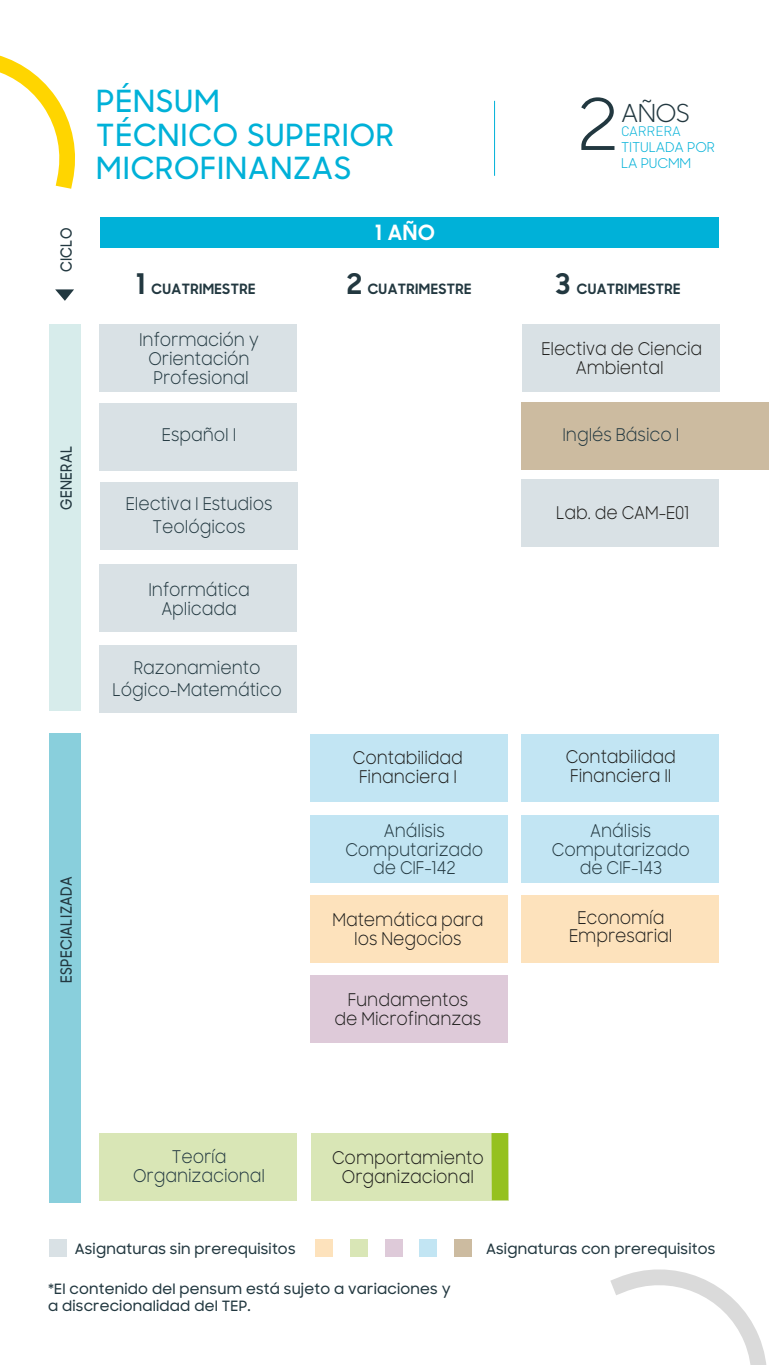
<style>
.page{position:relative;width:769px;height:1365px;background:#fff}
.page>*{position:absolute;margin:0;border:0;box-sizing:border-box;transform-origin:0 0}
.t1{font:71.05px "Samsung Sharp Sans";color:#223840}
.t2{font:500 30.45px/33.6px "Samsung Sharp Sans";letter-spacing:.03em;color:#00b1d8}
.t3{font:24.68px "Samsung Sharp Sans";color:#223840}
.t4{font:700 21px "Samsung Sharp Sans";color:#fff}
.t5{font:17.5px/18.9px "Samsung Sharp Sans";letter-spacing:-.005em;color:#223840;text-align:center;scale:.9 1}
.t6{font:17.5px/18.9px "Samsung Sharp Sans";letter-spacing:-.005em;color:#1d1d1b;text-align:center;scale:.9 1}
.t7{font:500 15.4px "Samsung Sharp Sans";letter-spacing:.03em;color:#223840;scale:.9 1}
.t8{font:500 14.17px/17px "Samsung Sharp Sans";letter-spacing:.015em;color:#223840}
.t9{font:700 14.17px "Samsung Sharp Sans";letter-spacing:.03em;color:#223840}
.t10{font:13.47px/16.3px "Samsung Sharp Sans";letter-spacing:-.01em;color:#00b1d8}
.t11{font:300 13.47px "DIN Pro";color:#00b1d8}
.s1{font-size:28.35px}
</style>
<div class="page">
<div style="left:100px;top:564px;width:197px;height:67px;background:#d9e1e5"></div>
<div style="left:100px;top:217px;width:619px;height:30px;background:#00b1d8"></div>
<div style="left:522px;top:479px;width:197px;height:67px;background:#d9e1e5"></div>
<div style="left:49px;top:325px;width:32px;height:386px;background:#d7eceb"></div>
<div style="left:49px;top:733px;width:32px;height:469px;background:#89cfdc"></div>
<div style="left:100px;top:1132px;width:197px;height:67px;background:#d9e6b6"></div>
<div style="left:100px;top:403px;width:197px;height:68px;background:#d9e1e5"></div>
<div style="left:100px;top:482px;width:197px;height:67px;background:#d9e1e5"></div>
<div style="left:100px;top:325px;width:197px;height:67px;background:#d9e1e5"></div>
<hr style="left:494px;top:101px;width:1px;height:75px;background:#00b1d8">
<div style="left:100px;top:645px;width:197px;height:67px;background:#d9e1e5"></div>
<div style="left:522px;top:325px;width:198px;height:67px;background:#d9e1e5"></div>
<div style="left:310px;top:734px;width:198px;height:67px;background:#c2e5f3"></div>
<div style="left:310px;top:815px;width:198px;height:67px;background:#c2e5f3"></div>
<div style="left:310px;top:975px;width:198px;height:67px;background:#decad9"></div>
<div style="left:310px;top:895px;width:198px;height:67px;background:#fde2bc"></div>
<div style="left:521px;top:734px;width:198px;height:67px;background:#c2e5f3"></div>
<div style="left:521px;top:815px;width:198px;height:67px;background:#c2e5f3"></div>
<div style="left:521px;top:402px;width:248px;height:67px;background:#ccbba0"></div>
<div style="left:521px;top:895px;width:197px;height:67px;background:#fde2bc"></div>
<div style="left:311px;top:1132px;width:197px;height:68px;background:#d9e6b6"></div>
<svg style="left:55px;top:289px;width:19px;height:12px"></svg>
<svg style="left:0;top:55px;width:75px;height:134px"></svg>
<svg style="left:610px;top:1269px;width:156px;height:94px"></svg>
<div style="left:49px;top:1238px;width:18px;height:18px;background:#d9e1e5"></div>
<div style="left:315px;top:1238px;width:18px;height:18px;background:#fde2bc"></div>
<div style="left:350px;top:1238px;width:18px;height:18px;background:#d9e6b6"></div>
<div style="left:385px;top:1238px;width:17px;height:18px;background:#decad9"></div>
<div style="left:420px;top:1238px;width:17px;height:18px;background:#c2e5f3"></div>
<div style="left:454px;top:1238px;width:18px;height:18px;background:#ccbba0"></div>
<div style="left:491px;top:1132px;width:17px;height:68px;background:#95c11f"></div>
<p class="t7" style="left:55px;top:272px;width:51px;rotate:-90deg">CICLO</p>
<p class="t7" style="left:55px;top:510px;width:73px;rotate:-90deg">GENERAL</p>
<p class="t7" style="left:55px;top:983px;width:120px;rotate:-90deg">ESPECIALIZADA</p>
<h2 class="t2" style="left:96px;top:83px;width:299px">PÉNSUM<br>TÉCNICO SUPERIOR<br>MICROFINANZAS</h2>
<p class="t4" style="left:375px;top:217px;width:61px">1 AÑO</p>
<h1 class="t1" style="left:577px;top:73px;width:43px">2</h1>
<h3 class="t3" style="left:621px;top:95px;width:70px">AÑOS</h3>
<p class="t11" style="left:621px;top:123px;width:61px">CARRERA</p>
<p class="t10" style="left:621px;top:139px;width:95px">TITULADA POR<br>LA PUCMM</p>
<p class="t9" style="left:136px;top:278px;width:121px"><span class="s1">1</span> CUATRIMESTRE</p>
<p class="t9" style="left:347px;top:278px;width:126px"><span class="s1">2</span> CUATRIMESTRE</p>
<p class="t9" style="left:556px;top:278px;width:126px"><span class="s1">3</span> CUATRIMESTRE</p>
<p class="t5" style="left:139px;top:330px;width:135px">Información y<br>Orientación<br>Profesional</p>
<p class="t6" style="left:541px;top:339px;width:180px">Electiva de Ciencia<br>Ambiental</p>
<p class="t5" style="left:162px;top:425px;width:84px">Español I</p>
<p class="t5" style="left:126px;top:492px;width:165px;line-height:22.4px">Electiva I Estudios<br>Teológicos</p>
<p class="t5" style="left:148px;top:579px;width:114px">Informática<br>Aplicada</p>
<p class="t5" style="left:113px;top:655px;width:189px;line-height:22.4px">Razonamiento<br>Lógico-Matemático</p>
<p class="t6" style="left:353px;top:747px;width:124px">Contabilidad<br>Financiera I</p>
<p class="t5" style="left:345px;top:820px;width:155px">Análisis<br>Computarizado de CIF-142</p>
<p class="t6" style="left:332px;top:909px;width:169px">Matemática para los Negocios</p>
<p class="t6" style="left:335px;top:989px;width:165px">Fundamentos de Microfinanzas</p>
<p class="t5" style="left:562px;top:425px;width:131px">Inglés Básico I</p>
<p class="t6" style="left:556px;top:502px;width:149px">Lab. de CAM-E01</p>
<p class="t6" style="left:566px;top:746px;width:124px;text-align:left">Contabilidad<br>Financiera II</p>
<p class="t5" style="left:552px;top:820px;width:155px">Análisis<br>Computarizado de CIF-143</p>
<p class="t6" style="left:569px;top:907px;width:116px">Economía<br>Empresarial</p>
<p class="t5" style="left:133px;top:1146px;width:148px">Teoría<br>Organizacional</p>
<p class="t6" style="left:332px;top:1147px;width:170px">Comportamiento<br>Organizacional</p>
<p class="t8" style="left:75px;top:1239px;width:222px">Asignaturas sin prerequisitos</p>
<p class="t8" style="left:486px;top:1239px;width:231px">Asignaturas con prerequisitos</p>
<p class="t8" style="left:48px;top:1279px;width:404px">*El contenido del pensum está sujeto a variaciones y a discrecionalidad del TEP.</p>
</div>
